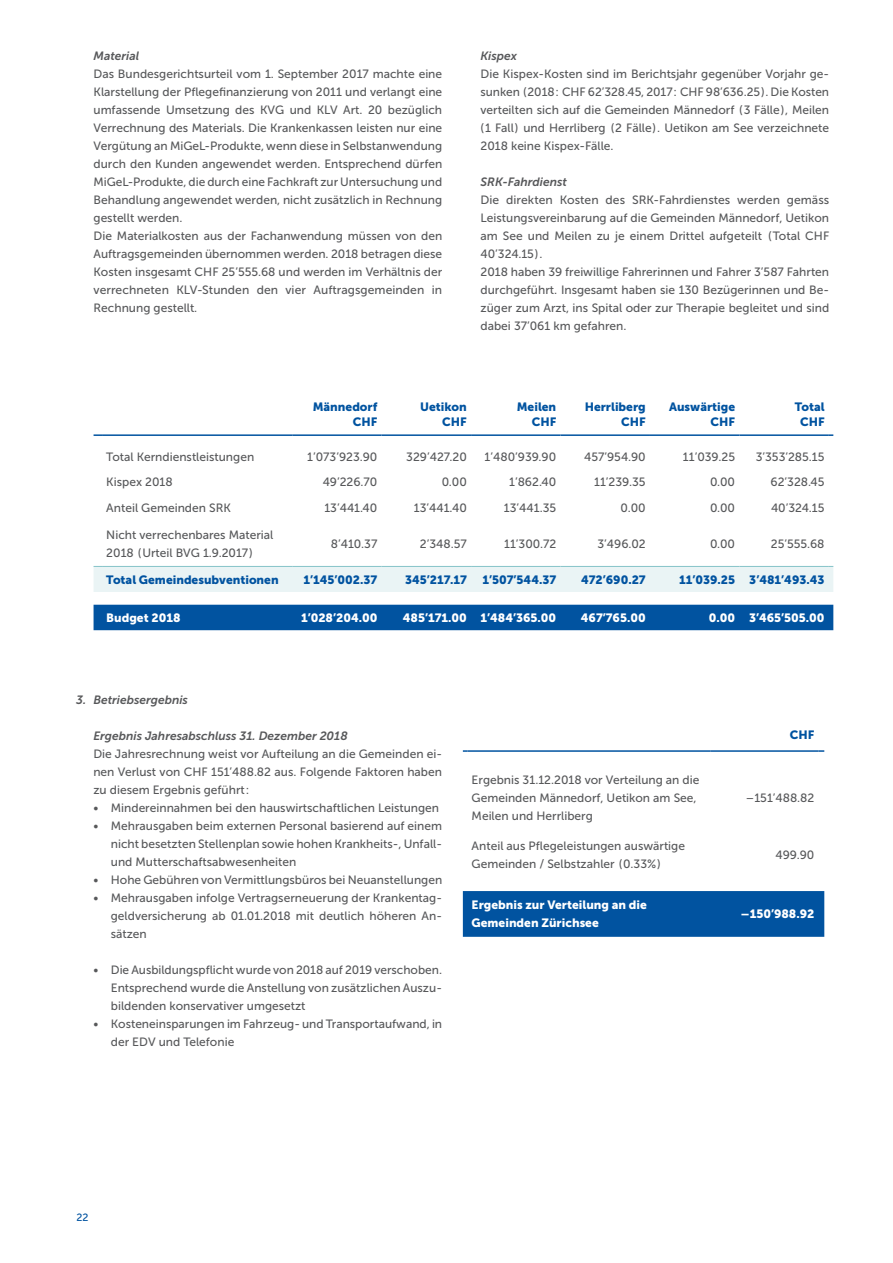
<style>
.page{position:relative;width:893px;height:1263px;background:#fff}
.page>*{position:absolute;margin:0;border:0;box-sizing:border-box;transform-origin:0 0}
._02e_Anhang_Grundtex{font:12px/18px "Museo Sans 500";color:#57585a;text-align:justify}
._04b_Tabelle___Grund{font:12px/18px "Museo Sans 500";color:#57585a}
._04c_Tabelle_Zwische{font:12px/15px "Museo Sans 900";color:#0153a0;text-align:right}
._04d_Tabelle_Total{font:12px/18px "Museo Sans 900";color:#fff}
._02f_Anahng_Untertit{font:italic 12px "Museo Sans 700";color:#57585a}
._02g_Anhang_Titel{font:italic 12px "Museo Sans 700";color:#57585a}
._04a_Tabelle___Titel{font:12px "Museo Sans 900";color:#0153a0}
.t1{font:10.5px "Museo Sans 500";color:#0153a0}
</style>
<div class="page">
<div style="left:94px;top:605px;width:739px;height:25px;background:#0153a0"></div>
<svg style="left:94px;top:434px;width:8px;height:2px"></svg>
<hr style="left:102px;top:434px;width:190px;height:2px;background:#0153a0">
<hr style="left:292px;top:434px;width:90px;height:2px;background:#0153a0">
<hr style="left:382px;top:434px;width:89px;height:2px;background:#0153a0">
<hr style="left:471px;top:434px;width:89px;height:2px;background:#0153a0">
<hr style="left:560px;top:434px;width:90px;height:2px;background:#0153a0">
<hr style="left:650px;top:434px;width:89px;height:2px;background:#0153a0">
<hr style="left:739px;top:434px;width:90px;height:2px;background:#0153a0">
<div style="left:94px;top:566px;width:739px;height:26px;background:#eaf4f5"></div>
<div style="left:463px;top:891px;width:361px;height:46px;background:#0153a0"></div>
<hr style="left:467px;top:750px;width:243px;height:2px;background:#0153a0">
<hr style="left:710px;top:750px;width:109px;height:2px;background:#0153a0">
<p class="_02f_Anahng_Untertit" style="left:94px;top:49px;width:47px">Material</p>
<p class="_02e_Anhang_Grundtex" style="left:94px;top:65px;width:350px">Das Bundesgerichtsurteil vom 1. September 2017 machte eine Klarstellung der Pflegefinanzierung von 2011 und verlangt eine umfassende Umsetzung des KVG und KLV Art. 20 bezüglich Verrechnung des Materials. Die Krankenkassen leisten nur eine Vergütung an MiGeL-Produkte, wenn diese in Selbstanwendung durch den Kunden angewendet werden. Entsprechend dürfen MiGeL-Produkte, die durch eine Fachkraft zur Untersuchung und Behandlung angewendet werden, nicht zusätzlich in Rechnung gestellt werden.</p>
<p class="_02e_Anhang_Grundtex" style="left:94px;top:227px;width:350px">Die Materialkosten aus der Fachanwendung müssen von den Auftragsgemeinden übernommen werden. 2018 betragen diese Kosten insgesamt CHF 25’555.68 und werden im Verhältnis der verrechneten KLV-Stunden den vier Auftragsgemeinden in Rechnung gestellt.</p>
<p class="_02f_Anahng_Untertit" style="left:480px;top:49px;width:38px">Kispex</p>
<p class="_02e_Anhang_Grundtex" style="left:480px;top:65px;width:350px">Die Kispex-Kosten sind im Berichtsjahr gegenüber Vorjahr ge&shy;sunken (2018: CHF 62’328.45, 2017: CHF 98’636.25). Die Kosten verteilten sich auf die Gemeinden Männedorf (3 Fälle), Meilen (1 Fall) und Herrliberg (2 Fälle). Uetikon am See verzeichnete 2018 keine Kispex-Fälle.</p>
<p class="_02f_Anahng_Untertit" style="left:480px;top:175px;width:88px">SRK-Fahrdienst</p>
<p class="_02e_Anhang_Grundtex" style="left:480px;top:191px;width:350px">Die direkten Kosten des SRK-Fahrdienstes werden gemäss Leistungsvereinbarung auf die Gemeinden Männedorf, Uetikon am See und Meilen zu je einem Drittel aufgeteilt (Total CHF 40’324.15).</p>
<p class="_02e_Anhang_Grundtex" style="left:480px;top:263px;width:350px">2018 haben 39 freiwillige Fahrerinnen und Fahrer 3’587 Fahrten durchgeführt. Insgesamt haben sie 130 Bezügerinnen und Be&shy;züger zum Arzt, ins Spital oder zur Therapie begleitet und sind dabei 37’061 km gefahren.</p>
<p class="_04c_Tabelle_Zwische" style="left:313px;top:399px;width:66px">Männedorf<br>CHF</p>
<p class="_04c_Tabelle_Zwische" style="left:420px;top:399px;width:48px">Uetikon<br>CHF</p>
<p class="_04c_Tabelle_Zwische" style="left:517px;top:399px;width:41px">Meilen<br>CHF</p>
<p class="_04c_Tabelle_Zwische" style="left:585px;top:399px;width:63px">Herrliberg<br>CHF</p>
<p class="_04c_Tabelle_Zwische" style="left:669px;top:399px;width:68px">Auswärtige<br>CHF</p>
<p class="_04c_Tabelle_Zwische" style="left:795px;top:399px;width:31px;text-align:center">Total<br>CHF</p>
<p class="_04b_Tabelle___Grund" style="left:106px;top:448px;width:149px">Total Kerndienstleistungen</p>
<p class="_04b_Tabelle___Grund" style="left:307px;top:448px;width:72px">1’073’923.90</p>
<p class="_04b_Tabelle___Grund" style="left:406px;top:448px;width:62px">329’427.20</p>
<p class="_04b_Tabelle___Grund" style="left:485px;top:448px;width:73px">1’480’939.90</p>
<p class="_04b_Tabelle___Grund" style="left:584px;top:448px;width:63px">457’954.90</p>
<p class="_04b_Tabelle___Grund" style="left:683px;top:448px;width:54px">11’039.25</p>
<p class="_04b_Tabelle___Grund" style="left:756px;top:448px;width:70px">3’353’285.15</p>
<p class="_04b_Tabelle___Grund" style="left:106px;top:473px;width:68px">Kispex 2018</p>
<p class="_04b_Tabelle___Grund" style="left:323px;top:473px;width:56px">49’226.70</p>
<p class="_04b_Tabelle___Grund" style="left:442px;top:473px;width:27px">0.00</p>
<p class="_04b_Tabelle___Grund" style="left:509px;top:473px;width:49px">1’862.40</p>
<p class="_04b_Tabelle___Grund" style="left:594px;top:473px;width:53px">11’239.35</p>
<p class="_04b_Tabelle___Grund" style="left:710px;top:473px;width:27px">0.00</p>
<p class="_04b_Tabelle___Grund" style="left:771px;top:473px;width:56px">62’328.45</p>
<p class="_04b_Tabelle___Grund" style="left:106px;top:499px;width:126px">Anteil Gemeinden SRK</p>
<p class="_04b_Tabelle___Grund" style="left:324px;top:499px;width:54px">13’441.40</p>
<p class="_04b_Tabelle___Grund" style="left:414px;top:499px;width:54px">13’441.40</p>
<p class="_04b_Tabelle___Grund" style="left:504px;top:499px;width:54px">13’441.35</p>
<p class="_04b_Tabelle___Grund" style="left:621px;top:499px;width:27px">0.00</p>
<p class="_04b_Tabelle___Grund" style="left:710px;top:499px;width:27px">0.00</p>
<p class="_04b_Tabelle___Grund" style="left:771px;top:499px;width:55px">40’324.15</p>
<p class="_04b_Tabelle___Grund" style="left:106px;top:526px;width:169px">Nicht verrechenbares Material<br>2018 (Urteil BVG 1.9.2017)</p>
<p class="_04b_Tabelle___Grund" style="left:331px;top:535px;width:48px">8’410.37</p>
<p class="_04b_Tabelle___Grund" style="left:420px;top:535px;width:48px">2’348.57</p>
<p class="_04b_Tabelle___Grund" style="left:504px;top:535px;width:54px">11’300.72</p>
<p class="_04b_Tabelle___Grund" style="left:597px;top:535px;width:50px">3’496.02</p>
<p class="_04b_Tabelle___Grund" style="left:710px;top:535px;width:27px">0.00</p>
<p class="_04b_Tabelle___Grund" style="left:771px;top:535px;width:55px">25’555.68</p>
<p class="_04c_Tabelle_Zwische" style="left:106px;top:572px;width:174px">Total Gemeindesubventionen</p>
<p class="_04c_Tabelle_Zwische" style="left:303px;top:572px;width:75px">1’145’002.37</p>
<p class="_04c_Tabelle_Zwische" style="left:405px;top:572px;width:63px">345’217.17</p>
<p class="_04c_Tabelle_Zwische" style="left:482px;top:572px;width:75px">1’507’544.37</p>
<p class="_04c_Tabelle_Zwische" style="left:581px;top:572px;width:66px">472’690.27</p>
<p class="_04c_Tabelle_Zwische" style="left:679px;top:572px;width:57px">11’039.25</p>
<p class="_04c_Tabelle_Zwische" style="left:749px;top:572px;width:77px">3’481’493.43</p>
<p class="_04d_Tabelle_Total" style="left:106px;top:609px;width:76px">Budget 2018</p>
<p class="_04d_Tabelle_Total" style="left:301px;top:609px;width:78px">1’028’204.00</p>
<p class="_04d_Tabelle_Total" style="left:403px;top:609px;width:65px">485’171.00</p>
<p class="_04d_Tabelle_Total" style="left:480px;top:609px;width:77px">1’484’365.00</p>
<p class="_04d_Tabelle_Total" style="left:581px;top:609px;width:66px">467’765.00</p>
<p class="_04d_Tabelle_Total" style="left:709px;top:609px;width:28px">0.00</p>
<p class="_04d_Tabelle_Total" style="left:749px;top:609px;width:77px">3’465’505.00</p>
<p class="_02g_Anhang_Titel" style="left:76px;top:693px;width:113px">3. Betriebsergebnis</p>
<p class="_02f_Anahng_Untertit" style="left:93px;top:729px;width:256px">Ergebnis Jahresabschluss 31. Dezember 2018</p>
<p class="_02e_Anhang_Grundtex" style="left:93px;top:744px;width:350px">Die Jahresrechnung weist vor Aufteilung an die Gemeinden ei&shy;nen Verlust von CHF 151’488.82 aus. Folgende Faktoren haben zu diesem Ergebnis geführt:</p>
<p class="_02e_Anhang_Grundtex" style="left:93px;top:798px;width:347px">• Mindereinnahmen bei den hauswirtschaftlichen Leistungen</p>
<p class="_02e_Anhang_Grundtex" style="left:111px;top:816px;width:333px;text-indent:-17px">• Mehrausgaben beim externen Personal basierend auf einem nicht besetzten Stellenplan sowie hohen Krankheits-, Unfall&shy;und Mutterschaftsabwesenheiten</p>
<p class="_02e_Anhang_Grundtex" style="left:93px;top:870px;width:350px">• Hohe Gebühren von Vermittlungsbüros bei Neuanstellungen</p>
<p class="_02e_Anhang_Grundtex" style="left:111px;top:888px;width:333px;text-align:left;text-indent:-17px">• Mehrausgaben infolge Vertragserneuerung der Krankentag&shy;geldversicherung ab 01.01.2018 mit deutlich höheren An&shy;sätzen</p>
<p class="_02e_Anhang_Grundtex" style="left:111px;top:960px;width:333px;text-indent:-17px">• Die Ausbildungspflicht wurde von 2018 auf 2019 verschoben.<br>Entsprechend wurde die Anstellung von zusätzlichen Auszu&shy;bildenden konservativer umgesetzt</p>
<p class="_02e_Anhang_Grundtex" style="left:111px;top:1014px;width:333px;text-indent:-17px">• Kosteneinsparungen im Fahrzeug- und Transportaufwand, in der EDV und Telefonie</p>
<p class="_04b_Tabelle___Grund" style="left:472px;top:770px;width:229px">Ergebnis 31.12.2018 vor Verteilung an die<br>Gemeinden Männedorf, Uetikon am See,<br>Meilen und Herrliberg</p>
<p class="_04a_Tabelle___Titel" style="left:790px;top:728px;width:26px">CHF</p>
<p class="_04b_Tabelle___Grund" style="left:746px;top:788px;width:70px">–151’488.82</p>
<p class="_04b_Tabelle___Grund" style="left:472px;top:837px;width:215px">Anteil aus Pflegeleistungen auswärtige<br>Gemeinden / Selbstzahler (0.33%)</p>
<p class="_04b_Tabelle___Grund" style="left:775px;top:846px;width:40px">499.90</p>
<p class="_04d_Tabelle_Total" style="left:472px;top:896px;width:177px">Ergebnis zur Verteilung an die<br>Gemeinden Zürichsee</p>
<p class="_04d_Tabelle_Total" style="left:741px;top:905px;width:75px">–150’988.92</p>
<p class="t1" style="left:77px;top:1212px;width:14px">22</p>
</div>
